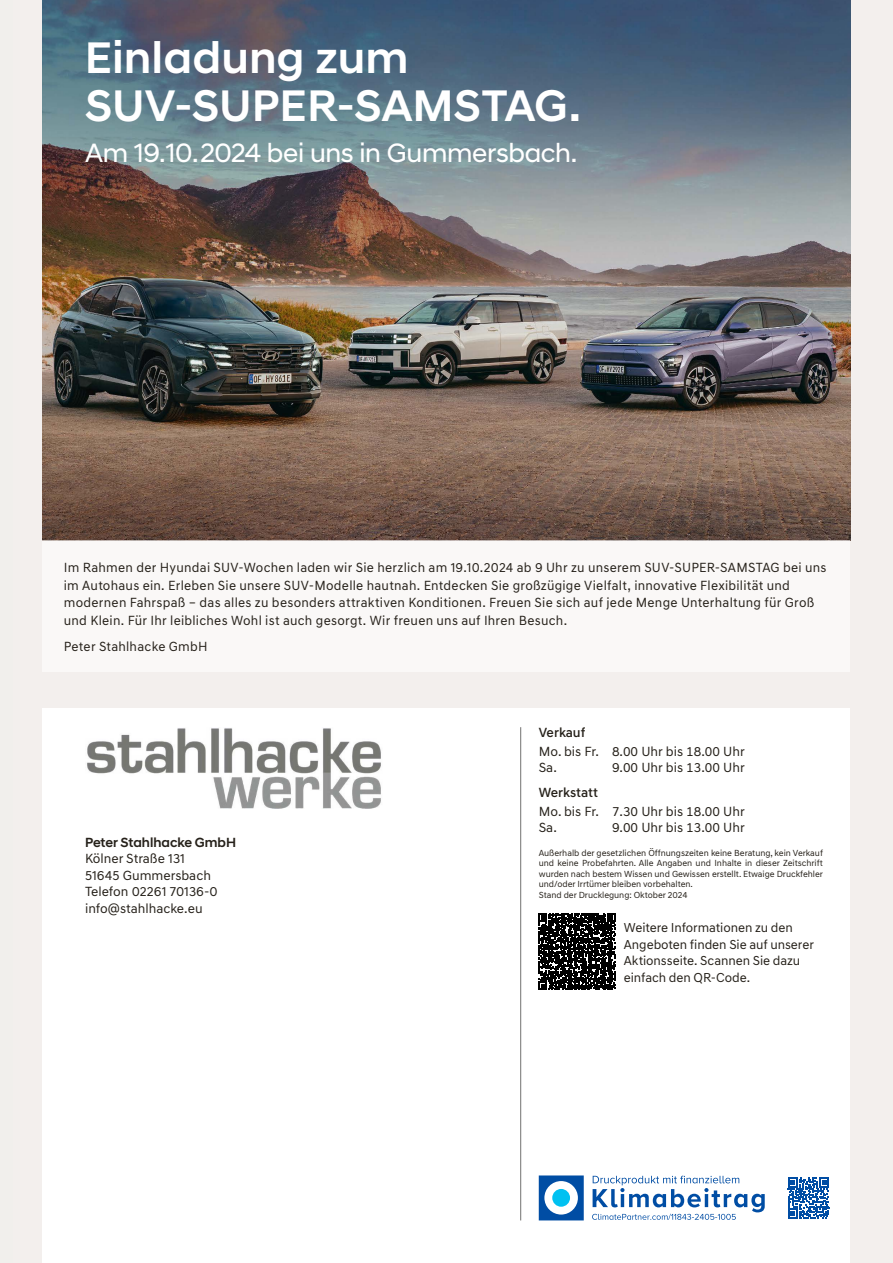
<style>
.page{position:relative;width:893px;height:1263px;background:#f3efed}
.page>*{position:absolute;margin:0;border:0;box-sizing:border-box;transform-origin:0 0}
.t1{font:500 45px/48px "Hyundai Sans Head";letter-spacing:.015em;color:#fff}
.t2{font:27px "Hyundai Sans Head";letter-spacing:-.01em;color:#fff}
.t3{font:13.5px/16.5px "Hyundai Sans Text";letter-spacing:.015em;color:#26211a}
.t4{font:500 13.5px "Hyundai Sans Head";color:#26211a}
.t5{font:500 13.5px "Hyundai Sans Text";color:#26211a}
.t6{font:13.2px/16.5px "Hyundai Sans Text";letter-spacing:-.005em;color:#26211a}
.t7{font:9px/10.5px "Hyundai Sans Text";letter-spacing:-.005em;color:#26211a}
</style>
<div class="page">
<div style="left:43px;top:708px;width:807px;height:555px;background:#fff"></div>
<hr style="left:520px;top:727px;width:1px;height:493px;background:#727170">
<svg style="left:539px;top:1175px;width:45px;height:45px"></svg>
<div style="left:552px;top:1189px;width:18px;height:18px;background:#00c1f1;border-radius:50%"></div>
<svg style="left:787px;top:1188px;width:43px;height:31px"></svg>
<svg style="left:788px;top:1177px;width:41px;height:41px"></svg>
<svg style="left:592px;top:1176px;width:173px;height:44px"></svg>
<img style="left:43px;top:0;width:807px;height:540px">
<div style="left:43px;top:540px;width:807px;height:132px;background:#faf8f7"></div>
<img style="left:87px;top:728px;width:294px;height:81px">
<svg style="left:539px;top:913px;width:76px;height:77px"></svg>
<h1 class="t1" style="left:85px;top:34px;width:497px">Einladung zum<br>SUV-SUPER-SAMSTAG.</h1>
<h2 class="t2" style="left:85px;top:137px;width:494px">Am 19.10.2024 bei uns in Gummersbach .</h2>
<p class="t3" style="left:64px;top:559px;width:764px;line-height:17.5px">Im Rahmen der Hyundai SUV-Wochen laden wir Sie herzlich am 19.10.2024 ab 9 Uhr zu unserem SUV-SUPER-SAMSTAG bei uns im Autohaus ein. Erleben Sie unsere SUV-Modelle hautnah. Entdecken Sie großzügige Vielfalt, innovative Flexibilität und modernen Fahrspaß – das alles zu besonders attraktiven Konditionen. Freuen Sie sich auf jede Menge Unterhaltung für Groß und Klein. Für Ihr leibliches Wohl ist auch gesorgt. Wir freuen uns auf Ihren Besuch.</p>
<p class="t3" style="left:64px;top:638px;width:145px">Peter Stahlhacke GmbH</p>
<p class="t4" style="left:85px;top:834px;width:153px">Peter Stahlhacke GmbH</p>
<p class="t3" style="left:85px;top:850px;width:134px">Kölner Straße 131<br>51645 Gummersbach<br>Telefon 02261 70136-0 info@stahlhacke.eu</p>
<p class="t5" style="left:539px;top:724px;width:48px">Verkauf</p>
<p class="t3" style="left:539px;top:743px;width:208px">Mo. bis Fr. 8.00 Uhr bis 18.00 Uhr<br>Sa.</p>
<p class="t3" style="left:612px;top:759px;width:134px">9.00 Uhr bis 13.00 Uhr</p>
<p class="t5" style="left:539px;top:784px;width:61px">Werkstatt</p>
<p class="t3" style="left:539px;top:803px;width:208px">Mo. bis Fr. 7.30 Uhr bis 18.00 Uhr<br>Sa.</p>
<p class="t3" style="left:612px;top:819px;width:134px">9.00 Uhr bis 13.00 Uhr</p>
<p class="t7" style="left:539px;top:847px;width:286px">Außerhalb der gesetzlichen Öffnungszeiten keine Beratung, kein Verkauf und keine Probefahrten. Alle Angaben und Inhalte in dieser Zeitschrift wurden nach bestem Wissen und Gewissen erstellt. Etwaige Druckfehler und/oder Irrtümer bleiben vorbehalten.<br>Stand der Drucklegung: Oktober 2024</p>
<p class="t6" style="left:624px;top:919px;width:192px">Weitere Informationen zu den<br>Angeboten finden Sie auf unserer<br>Aktionsseite. Scannen Sie dazu einfach den QR-Code.</p>
</div>
